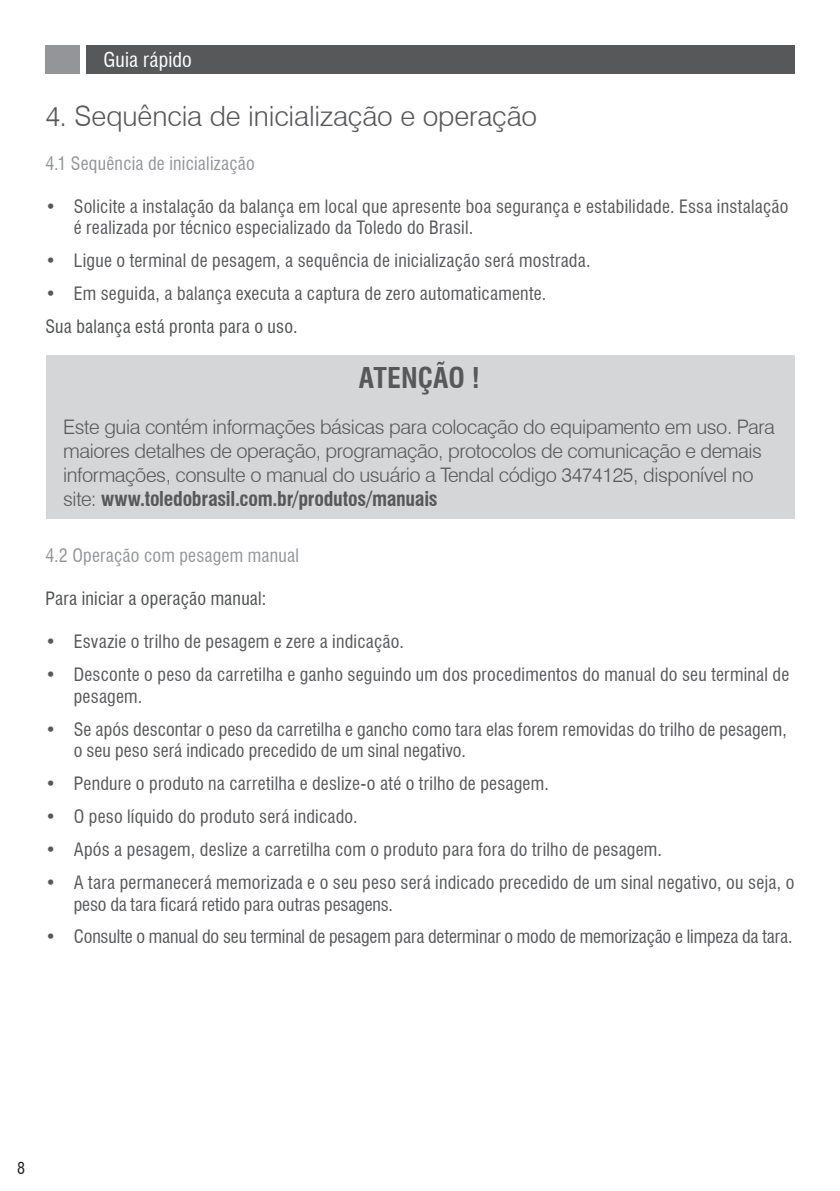
<style>
.page{position:relative;width:840px;height:1191px;background:#fff}
.page>*{position:absolute;margin:0;border:0;box-sizing:border-box;transform-origin:0 0}
.SuperTítulo{font:300 28px "Swiss 721 BT";letter-spacing:-.005em;color:#57585a}
.Título{font:700 condensed 28px "Swiss 721 BT";color:#57585a}
.Título-2{font:300 20px/24px "Swiss 721 BT";letter-spacing:-.02em;color:#57585a}
.t1{font:condensed 20px "Swiss 721 BT";letter-spacing:.01em;color:#fff}
.t2{font:condensed 18px/21.6px "Swiss 721 BT";letter-spacing:.01em;color:#57585a}
.Texto{font:condensed 18px "Swiss 721 BT";letter-spacing:.015em;color:#4f5152}
.SubTítulo{font:condensed 18px "Swiss 721 BT";letter-spacing:.015em;color:#939598}
.t3{font:condensed 16px "Swiss 721 BT";color:#231f20}
.s1{font-weight:700;font-stretch:condensed}
</style>
<div class="page">
<div style="left:86px;top:45px;width:708px;height:29px;background:#57585a"></div>
<div style="left:45px;top:45px;width:35px;height:29px;background:#939598"></div>
<div style="left:46px;top:356px;width:747px;height:163px;background:#d5d6d8"></div>
<p class="t1" style="left:103px;top:47px;width:90px">Guia rápido</p>
<p class="SuperTítulo" style="left:45px;top:99px;width:493px">4. Sequência de inicialização e operação</p>
<p class="SubTítulo" style="left:45px;top:152px;width:211px">4.1 Sequência de inicialização</p>
<p class="t2" style="left:74px;top:195px;width:715px;text-indent:-28px">• Solicite a instalação da balança em local que apresente boa segurança e estabilidade. Essa instalação é realizada por técnico especializado da Toledo do Brasil.</p>
<p class="t2" style="left:45px;top:250px;width:546px">• Ligue o terminal de pesagem, a sequência de inicialização será mostrada.</p>
<p class="t2" style="left:45px;top:283px;width:502px">• Em seguida, a balança executa a captura de zero automaticamente.</p>
<p class="Texto" style="left:45px;top:316px;width:253px">Sua balança está pronta para o uso.</p>
<p class="Título" style="left:359px;top:361px;width:122px">ATENÇÃO !</p>
<p class="Título-2" style="left:63px;top:415px;width:712px">Este guia contém informações básicas para colocação do equipamento em uso. Para maiores detalhes de operação, programação, protocolos de comunicação e demais informações, consulte o manual do usuário a Tendal código 3474125, disponível no site: <span class="s1">www.toledobrasil.com.br/produtos/manuais</span></p>
<p class="SubTítulo" style="left:45px;top:544px;width:255px">4.2 Operação com pesagem manual</p>
<p class="Texto" style="left:45px;top:587px;width:222px">Para iniciar a operação manual:</p>
<p class="t2" style="left:45px;top:630px;width:360px">• Esvazie o trilho de pesagem e zere a indicação.</p>
<p class="t2" style="left:74px;top:663px;width:716px;text-indent:-28px">• Desconte o peso da carretilha e ganho seguindo um dos procedimentos do manual do seu terminal de pesagem.</p>
<p class="t2" style="left:74px;top:718px;width:714px;text-indent:-28px">• Se após descontar o peso da carretilha e gancho como tara elas forem removidas do trilho de pesagem, o seu peso será indicado precedido de um sinal negativo.</p>
<p class="t2" style="left:45px;top:772px;width:504px">• Pendure o produto na carretilha e deslize-o até o trilho de pesagem.</p>
<p class="t2" style="left:45px;top:805px;width:313px">• O peso líquido do produto será indicado.</p>
<p class="t2" style="left:45px;top:838px;width:617px">• Após a pesagem, deslize a carretilha com o produto para fora do trilho de pesagem.</p>
<p class="t2" style="left:74px;top:871px;width:721px;text-indent:-28px">• A tara permanecerá memorizada e o seu peso será indicado precedido de um sinal negativo, ou seja, o peso da tara ficará retido para outras pesagens.</p>
<p class="t2" style="left:45px;top:926px;width:748px">• Consulte o manual do seu terminal de pesagem para determinar o modo de memorização e limpeza da tara.</p>
<p class="t3" style="left:17px;top:1159px;width:9px">8</p>
</div>
